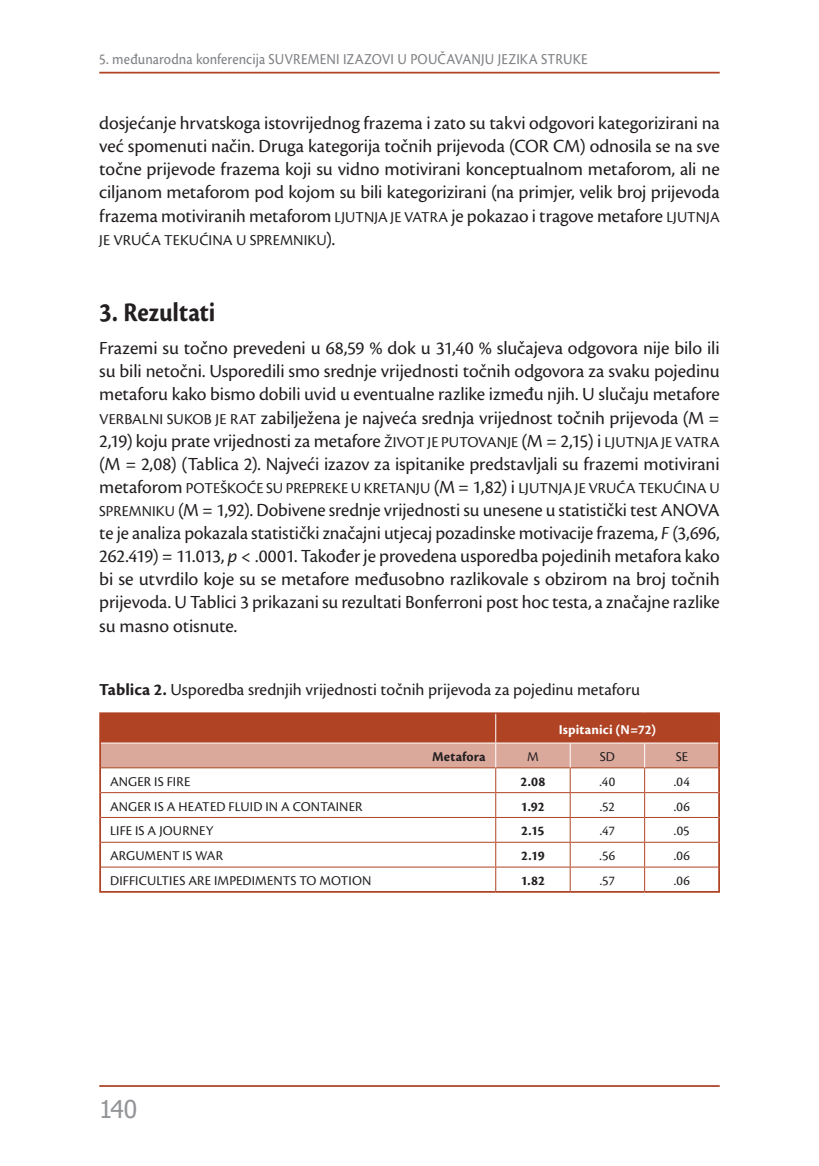
<style>
.page{position:relative;width:819px;height:1166px;background:#fff}
.page>*{position:absolute;margin:0;border:0;box-sizing:border-box;transform-origin:0 0}
.t1{font:700 28px "Cronos Pro";color:#231f20;scale:.9 1}
.t2{font:24.5px "Tahoma";color:#939598}
.t3{font:19.25px/23.1px "Cronos Pro";letter-spacing:-.005em;color:#231f20;text-align:justify}
.t4{font:17.5px "Cronos Pro";color:#231f20}
.t5{font:15.75px "Cronos Pro";letter-spacing:.005em;color:#231f20}
.t6{font:15.75px "Cronos Pro Capt";letter-spacing:.005em;color:#808285;scale:.9 1}
.t7{font:14px "Cronos Pro";letter-spacing:.01em;color:#231f20}
.t8{font:700 14px "Cronos Pro";letter-spacing:.01em;color:#231f20}
.t9{font:700 14px "Cronos Pro";letter-spacing:.01em;color:#fff}
.s1{font-size:15.75px}
.s2{font-size:19.25px}
.s3{font-style:italic}
.s4{font-weight:700}
</style>
<div class="page">
<hr style="left:99px;top:72px;width:620px;height:2px;background:#b04324">
<hr style="left:99px;top:1085px;width:620px;height:2px;background:#b04324">
<hr style="left:99px;top:712px;width:396px;height:2px;background:#b04324">
<hr style="left:99px;top:714px;width:2px;height:29px;background:#b04324">
<hr style="left:495px;top:712px;width:75px;height:2px;background:#b04324">
<hr style="left:570px;top:712px;width:74px;height:2px;background:#b04324">
<hr style="left:644px;top:712px;width:76px;height:2px;background:#b04324">
<hr style="left:718px;top:714px;width:2px;height:29px;background:#b04324">
<hr style="left:99px;top:743px;width:2px;height:25px;background:#b04324">
<hr style="left:718px;top:743px;width:2px;height:25px;background:#b04324">
<hr style="left:99px;top:768px;width:2px;height:24px;background:#b04324">
<hr style="left:718px;top:768px;width:2px;height:24px;background:#b04324">
<hr style="left:99px;top:792px;width:2px;height:25px;background:#b04324">
<hr style="left:718px;top:792px;width:2px;height:25px;background:#b04324">
<hr style="left:99px;top:817px;width:2px;height:25px;background:#b04324">
<hr style="left:718px;top:817px;width:2px;height:25px;background:#b04324">
<hr style="left:99px;top:842px;width:2px;height:25px;background:#b04324">
<hr style="left:718px;top:842px;width:2px;height:25px;background:#b04324">
<hr style="left:99px;top:867px;width:2px;height:24px;background:#b04324">
<hr style="left:718px;top:867px;width:2px;height:24px;background:#b04324">
<hr style="left:99px;top:891px;width:396px;height:2px;background:#b04324">
<hr style="left:495px;top:891px;width:75px;height:2px;background:#b04324">
<hr style="left:570px;top:891px;width:74px;height:2px;background:#b04324">
<hr style="left:644px;top:891px;width:76px;height:2px;background:#b04324">
<svg style="left:100px;top:713px;width:619px;height:178px"></svg>
<hr style="left:101px;top:742px;width:394px;height:1px;background:#fff">
<hr style="left:495px;top:742px;width:75px;height:1px;background:#fff">
<hr style="left:570px;top:742px;width:74px;height:1px;background:#fff">
<hr style="left:644px;top:742px;width:74px;height:1px;background:#fff">
<p class="t6" style="left:99px;top:50px;width:544px">5. međunarodna konferencija SUVREMENI IZAZOVI U POUČAVANJU JEZIKA STRUKE</p>
<p class="t3" style="left:99px;top:112px;width:622px">dosjećanje hrvatskoga istovrijednog frazema i zato su takvi odgovori kategorizirani na već spomenuti način. Druga kategorija točnih prijevoda (COR CM) odnosila se na sve točne prijevode frazema koji su vidno motivirani konceptualnom metaforom, ali ne ciljanom metaforom pod kojom su bili kategorizirani (na primjer, velik broj prijevoda frazema motiviranih metaforom <span class="s1">LJUTNJA JE VATRA</span> je pokazao i tragove metafore <span class="s1">LJUTNJA</span></p>
<p class="t5" style="left:99px;top:231px;width:237px">JE VRUĆA TEKUĆINA U SPREMNIKU<span class="s2">).</span></p>
<h1 class="t1" style="left:99px;top:296px;width:131px">3. Rezultati</h1>
<p class="t3" style="left:99px;top:337px;width:622px">Frazemi su točno prevedeni u 68,59 % dok u 31,40 % slučajeva odgovora nije bilo ili su bili netočni. Usporedili smo srednje vrijednosti točnih odgovora za svaku pojedinu metaforu kako bismo dobili uvid u eventualne razlike između njih. U slučaju metafore <span class="s1">VERBALNI SUKOB JE RAT</span> zabilježena je najveća srednja vrijednost točnih prijevoda (M = 2,19) koju prate vrijednosti za metafore <span class="s1">ŽIVOT JE PUTOVANJE</span> (M = 2,15) i <span class="s1">LJUTNJA JE VATRA </span>(M = 2,08) (Tablica 2). Najveći izazov za ispitanike predstavljali su frazemi motivirani</p>
<p class="t5" style="left:99px;top:479px;width:622px"><span class="s2">metaforom</span> POTEŠKOĆE SU PREPREKE U KRETANJU <span class="s2">(M = 1,82) i</span> LJUTNJA JE VRUĆA TEKUĆINA U</p>
<p class="t3" style="left:99px;top:498px;width:622px"><span class="s1">SPREMNIKU</span> (M = 1,92). Dobivene srednje vrijednosti su unesene u statistički test ANOVA te je analiza pokazala statistički značajni utjecaj pozadinske motivacije frazema, <span class="s3">F</span> (3,696, 262.419) = 11.013, <span class="s3">p &lt;</span> .0001. Također je provedena usporedba pojedinih metafora kako bi se utvrdilo koje su se metafore međusobno razlikovale s obzirom na broj točnih prijevoda. U Tablici 3 prikazani su rezultati Bonferroni post hoc testa, a značajne razlike su masno otisnute.</p>
<p class="t4" style="left:99px;top:680px;width:542px"><span class="s4">Tablica 2.</span> Usporedba srednjih vrijednosti točnih prijevoda za pojedinu metaforu</p>
<p class="t9" style="left:558px;top:721px;width:99px">Ispitanici (N=72)</p>
<p class="t8" style="left:432px;top:748px;width:55px">Metafora</p>
<p class="t7" style="left:527px;top:748px;width:13px">M</p>
<p class="t7" style="left:599px;top:748px;width:17px">SD</p>
<p class="t7" style="left:675px;top:748px;width:14px">SE</p>
<p class="t7" style="left:110px;top:773px;width:82px">ANGER IS FIRE</p>
<p class="t8" style="left:520px;top:773px;width:26px">2.08</p>
<p class="t7" style="left:599px;top:773px;width:17px">.40</p>
<p class="t7" style="left:673px;top:773px;width:18px">.04</p>
<p class="t7" style="left:110px;top:798px;width:254px">ANGER IS A HEATED FLUID IN A CONTAINER</p>
<p class="t8" style="left:521px;top:798px;width:25px">1.92</p>
<p class="t7" style="left:599px;top:798px;width:17px">.52</p>
<p class="t7" style="left:673px;top:798px;width:18px">.06</p>
<p class="t7" style="left:110px;top:823px;width:105px">LIFE IS A JOURNEY</p>
<p class="t8" style="left:521px;top:823px;width:25px">2.15</p>
<p class="t7" style="left:600px;top:823px;width:17px">.47</p>
<p class="t7" style="left:674px;top:823px;width:17px">.05</p>
<p class="t7" style="left:110px;top:848px;width:114px">ARGUMENT IS WAR</p>
<p class="t8" style="left:521px;top:848px;width:25px">2.19</p>
<p class="t7" style="left:599px;top:848px;width:17px">.56</p>
<p class="t7" style="left:673px;top:848px;width:18px">.06</p>
<p class="t7" style="left:110px;top:872px;width:263px">DIFFICULTIES ARE IMPEDIMENTS TO MOTION</p>
<p class="t8" style="left:520px;top:872px;width:26px">1.82</p>
<p class="t7" style="left:599px;top:872px;width:17px">.57</p>
<p class="t7" style="left:673px;top:872px;width:18px">.06</p>
<p class="t2" style="left:99px;top:1093px;width:40px">140</p>
</div>
